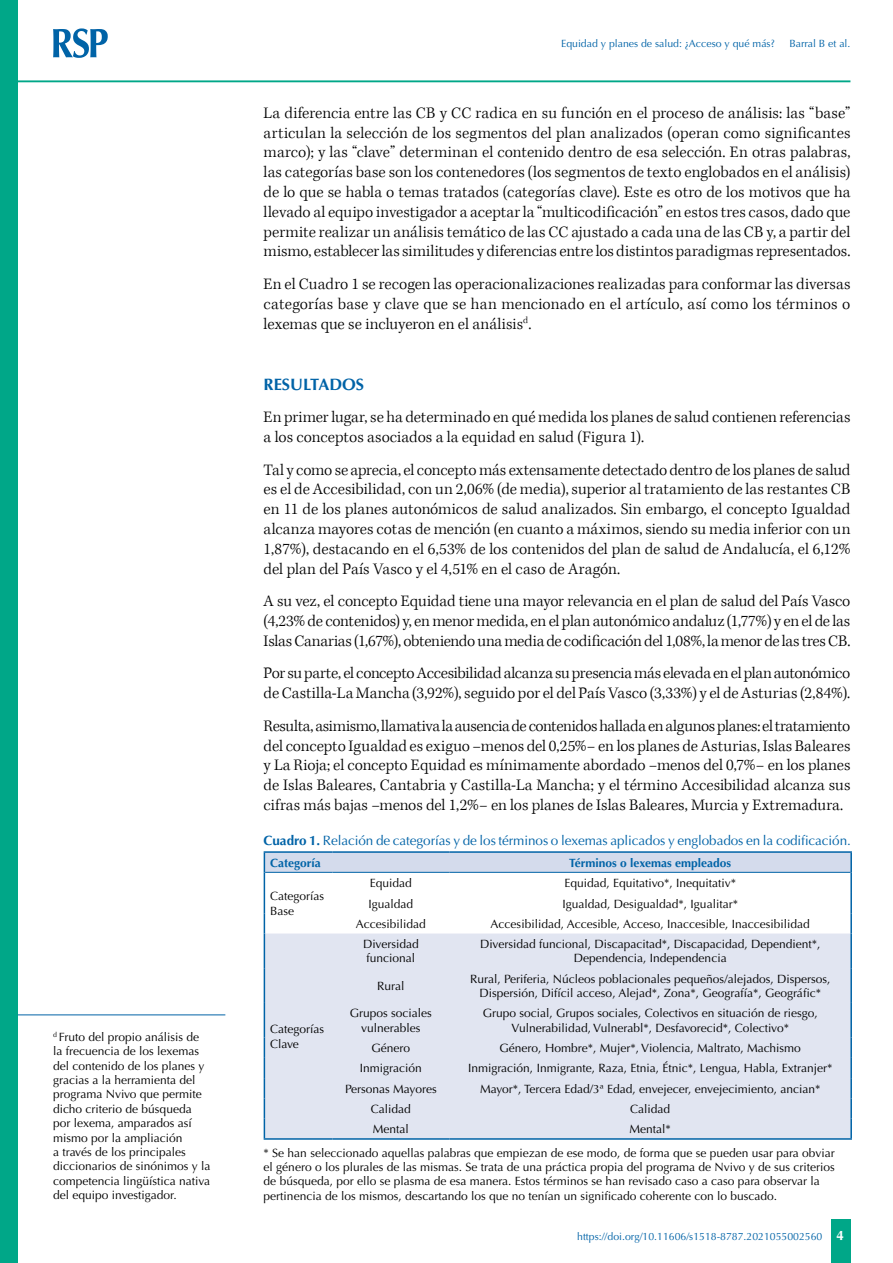
<style>
.page{position:relative;width:893px;height:1263px;background:#fff}
.page>*{position:absolute;margin:0;border:0;box-sizing:border-box;transform-origin:0 0}
.t1{font:300 16.5px/19.8px "Kepler Std";letter-spacing:-.005em;color:#000;text-align:justify}
.t2{font:700 16.5px "Optima LT Std";color:#0063a7}
.t3{font:13.5px "Optima LT Std";letter-spacing:-.005em;color:#0063a7}
.t4{font:700 13.5px "Optima LT Std";color:#fff}
.t5{font:12px/14.4px "Optima LT Std";color:#000}
.t6{font:700 12px "Optima LT Std";color:#0063a7}
.t7{font:10.5px "Optima LT Std";color:#0063a7}
.s1{font-weight:700}
</style>
<div class="page">
<div style="left:831px;top:1220px;width:20px;height:43px;background:#00a788"></div>
<div style="left:0;top:0;width:18px;height:1263px;background:#00a788"></div>
<svg style="left:53px;top:28px;width:55px;height:30px"></svg>
<hr style="left:18px;top:80px;width:832px;height:2px;background:#00a788">
<hr style="left:18px;top:1014px;width:207px;height:1px;background:#0063a7">
<div style="left:265px;top:933px;width:585px;height:205px;background:#e1e5f1"></div>
<hr style="left:264px;top:851px;width:68px;height:2px;background:#0063a7">
<hr style="left:332px;top:851px;width:117px;height:2px;background:#0063a7">
<hr style="left:449px;top:851px;width:403px;height:2px;background:#0063a7">
<svg style="left:264px;top:852px;width:588px;height:81px"></svg>
<hr style="left:850px;top:913px;width:2px;height:20px;background:#0063a7">
<hr style="left:264px;top:933px;width:1px;height:35px;background:#0063a7">
<hr style="left:850px;top:933px;width:2px;height:35px;background:#0063a7">
<hr style="left:264px;top:968px;width:1px;height:35px;background:#0063a7">
<hr style="left:850px;top:968px;width:2px;height:35px;background:#0063a7">
<hr style="left:264px;top:1003px;width:1px;height:34px;background:#0063a7">
<hr style="left:850px;top:1003px;width:2px;height:34px;background:#0063a7">
<hr style="left:850px;top:1037px;width:2px;height:21px;background:#0063a7">
<hr style="left:850px;top:1058px;width:2px;height:20px;background:#0063a7">
<hr style="left:850px;top:1078px;width:2px;height:20px;background:#0063a7">
<hr style="left:850px;top:1098px;width:2px;height:21px;background:#0063a7">
<svg style="left:264px;top:1037px;width:1px;height:101px"></svg>
<svg style="left:850px;top:1119px;width:2px;height:19px"></svg>
<hr style="left:264px;top:1138px;width:68px;height:2px;background:#0063a7">
<hr style="left:332px;top:1138px;width:117px;height:2px;background:#0063a7">
<hr style="left:449px;top:1138px;width:403px;height:2px;background:#0063a7">
<p class="t5" style="left:53px;top:1030px;width:159px"><sup>d</sup> Fruto del propio análisis de la frecuencia de los lexemas del contenido de los planes y gracias a la herramienta del programa Nvivo que permite dicho criterio de búsqueda por lexema, amparados así mismo por la ampliación<br>a través de los principales diccionarios de sinónimos y la competencia lingüística nativa del equipo investigador.</p>
<p class="t7" style="left:561px;top:37px;width:215px">Equidad y planes de salud: ¿Acceso y qué más?</p>
<p class="t7" style="left:789px;top:37px;width:63px">Barral B et al.</p>
<p class="t1" style="left:264px;top:103px;width:588px">La diferencia entre las CB y CC radica en su función en el proceso de análisis: las “base” articulan la selección de los segmentos del plan analizados (operan como significantes marco); y las “clave” determinan el contenido dentro de esa selección. En otras palabras, las categorías base son los contenedores (los segmentos de texto englobados en el análisis) de lo que se habla o temas tratados (categorías clave). Este es otro de los motivos que ha llevado al equipo investigador a aceptar la “multicodificación” en estos tres casos, dado que permite realizar un análisis temático de las CC ajustado a cada una de las CB y, a partir del mismo, establecer las similitudes y diferencias entre los distintos paradigmas representados.</p>
<p class="t1" style="left:264px;top:275px;width:588px">En el Cuadro 1 se recogen las operacionalizaciones realizadas para conformar las diversas categorías base y clave que se han mencionado en el artículo, así como los términos o lexemas que se incluyeron en el análisis<sup>d</sup>.</p>
<p class="t2" style="left:264px;top:375px;width:102px">RESULTADOS</p>
<p class="t1" style="left:264px;top:408px;width:588px">En primer lugar, se ha determinado en qué medida los planes de salud contienen referencias a los conceptos asociados a la equidad en salud (Figura 1).</p>
<p class="t1" style="left:264px;top:460px;width:588px">Tal y como se aprecia, el concepto más extensamente detectado dentro de los planes de salud es el de Accesibilidad, con un 2,06% (de media), superior al tratamiento de las restantes CB en 11 de los planes autonómicos de salud analizados. Sin embargo, el concepto Igualdad alcanza mayores cotas de mención (en cuanto a máximos, siendo su media inferior con un 1,87%), destacando en el 6,53% de los contenidos del plan de salud de Andalucía, el 6,12% del plan del País Vasco y el 4,51% en el caso de Aragón.</p>
<p class="t1" style="left:264px;top:592px;width:588px">A su vez, el concepto Equidad tiene una mayor relevancia en el plan de salud del País Vasco (4,23% de contenidos) y, en menor medida, en el plan autonómico andaluz (1,77%) y en el de las Islas Canarias (1,67%), obteniendo una media de codificación del 1,08%, la menor de las tres CB.</p>
<p class="t1" style="left:264px;top:664px;width:588px">Por su parte, el concepto Accesibilidad alcanza su presencia más elevada en el plan autonómico de Castilla-La Mancha (3,92%), seguido por el del País Vasco (3,33%) y el de Asturias (2,84%).</p>
<p class="t1" style="left:264px;top:716px;width:588px">Resulta, asimismo, llamativa la ausencia de contenidos hallada en algunos planes: el tratamiento del concepto Igualdad es exiguo –menos del 0,25%– en los planes de Asturias, Islas Baleares y La Rioja; el concepto Equidad es mínimamente abordado –menos del 0,7%– en los planes de Islas Baleares, Cantabria y Castilla-La Mancha; y el término Accesibilidad alcanza sus cifras más bajas –menos del 1,2%– en los planes de Islas Baleares, Murcia y Extremadura.</p>
<p class="t3" style="left:264px;top:833px;width:589px"><span class="s1">Cuadro 1.</span> Relación de categorías y de los términos o lexemas aplicados y englobados en la codificación.</p>
<p class="t6" style="left:270px;top:855px;width:52px">Categoría</p>
<p class="t6" style="left:569px;top:855px;width:163px">Términos o lexemas empleados</p>
<p class="t5" style="left:270px;top:889px;width:56px">Categorías<br>Base</p>
<p class="t5" style="left:370px;top:876px;width:44px">Equidad</p>
<p class="t5" style="left:565px;top:876px;width:173px">Equidad, Equitativo*, Inequitativ*</p>
<p class="t5" style="left:369px;top:896px;width:46px">Igualdad</p>
<p class="t5" style="left:563px;top:896px;width:177px">Igualdad, Desigualdad*, Igualitar*</p>
<p class="t5" style="left:356px;top:917px;width:72px">Accesibilidad</p>
<p class="t5" style="left:491px;top:917px;width:321px">Accesibilidad, Accesible, Acceso, Inaccesible, Inaccesibilidad</p>
<p class="t5" style="left:363px;top:937px;width:57px">Diversidad funcional</p>
<p class="t5" style="left:480px;top:937px;width:342px;text-align:center">Diversidad funcional, Discapacitad*, Discapacidad, Dependient*,<br>Dependencia, Independencia</p>
<p class="t5" style="left:377px;top:979px;width:29px">Rural</p>
<p class="t5" style="left:470px;top:972px;width:362px;text-align:center">Rural, Periferia, Núcleos poblacionales pequeños/alejados, Dispersos,<br>Dispersión, Difícil acceso, Alejad*, Zona*, Geografía*, Geográfic*</p>
<p class="t5" style="left:350px;top:1006px;width:84px;text-align:center">Grupos sociales vulnerables</p>
<p class="t5" style="left:483px;top:1006px;width:337px;text-align:center">Grupo social, Grupos sociales, Colectivos en situación de riesgo,<br>Vulnerabilidad, Vulnerabl*, Desfavorecid*, Colectivo*</p>
<p class="t5" style="left:372px;top:1041px;width:40px">Género</p>
<p class="t5" style="left:500px;top:1041px;width:303px">Género, Hombre*, Mujer*, Violencia, Maltrato, Machismo</p>
<p class="t5" style="left:360px;top:1061px;width:63px">Inmigración</p>
<p class="t5" style="left:468px;top:1061px;width:366px">Inmigración, Inmigrante, Raza, Etnia, Étnic*, Lengua, Habla, Extranjer*</p>
<p class="t5" style="left:345px;top:1081px;width:93px">Personas Mayores</p>
<p class="t5" style="left:480px;top:1081px;width:342px">Mayor*, Tercera Edad/3ª Edad, envejecer, envejecimiento, ancian*</p>
<p class="t5" style="left:371px;top:1102px;width:42px">Calidad</p>
<p class="t5" style="left:630px;top:1102px;width:42px">Calidad</p>
<p class="t5" style="left:373px;top:1122px;width:38px">Mental</p>
<p class="t5" style="left:270px;top:1022px;width:56px">Categorías<br>Clave</p>
<p class="t5" style="left:264px;top:1118px;width:573px;line-height:23.4px;text-indent:366px">Mental*<br>* Se han seleccionado aquellas palabras que empiezan de ese modo, de forma que se pueden usar para obviar</p>
<p class="t5" style="left:264px;top:1160px;width:573px">el género o los plurales de las mismas. Se trata de una práctica propia del programa de Nvivo y de sus criterios de búsqueda, por ello se plasma de esa manera. Estos términos se han revisado caso a caso para observar la pertinencia de los mismos, descartando los que no tenían un significado coherente con lo buscado.</p>
<p class="t7" style="left:577px;top:1230px;width:247px">https://doi.org/10.11606/s1518-8787.2021055002560</p>
<p class="t4" style="left:836px;top:1228px;width:9px">4</p>
</div>
